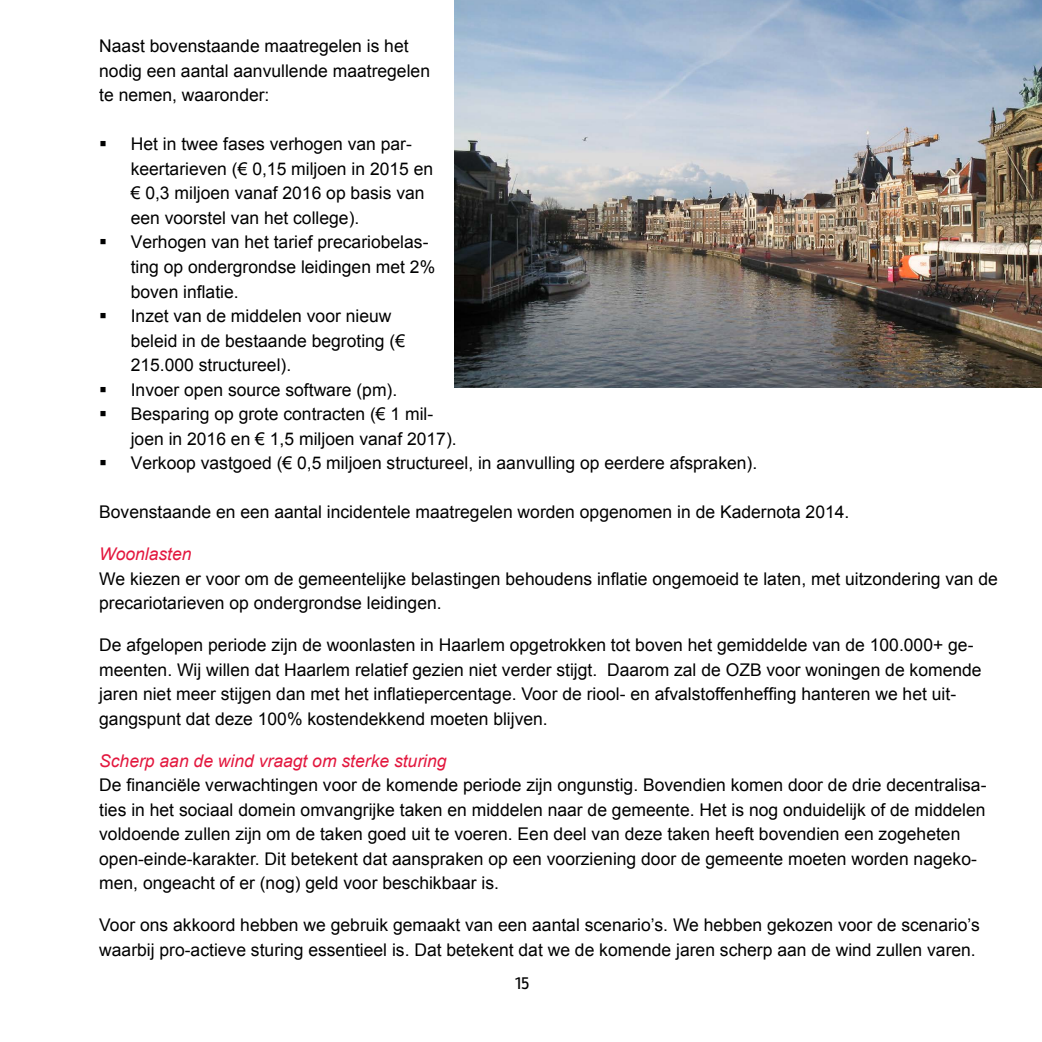
<style>
.page{position:relative;width:1042px;height:1042px;background:#fff}
.page>*{position:absolute;margin:0;border:0;box-sizing:border-box;transform-origin:0 0}
.No_Spacing{font:17.5px/24.5px "Arial";color:#000}
.t1{font:17.5px/24.5px "Arial";color:#000101}
.BOLD_BROOD{font:17.5px/24.5px "Arial";color:#000}
.t2{font:17.5px "Rambla";color:#000}
.s1{font-style:italic;color:#e3173e}
</style>
<div class="page">
<img style="left:455px;top:0;width:587px;height:387px">
<p class="BOLD_BROOD" style="left:99px;top:34px;width:332px">Naast bovenstaande maatregelen is het nodig een aantal aanvullende maatregelen te nemen, waaronder:</p>
<p class="t1" style="left:131px;top:132px;width:304px">Het in twee fases verhogen van par&shy;keertarieven (€ 0,15 miljoen in 2015 en € 0,3 miljoen vanaf 2016 op basis van een voorstel van het college).</p>
<p class="t1" style="left:131px;top:230px;width:306px">Verhogen van het tarief precariobelas&shy;ting op ondergrondse leidingen met 2% boven inflatie.</p>
<p class="t1" style="left:131px;top:304px;width:276px">Inzet van de middelen voor nieuw beleid in de bestaande begroting (€<br>215.000 structureel).</p>
<p class="t1" style="left:131px;top:377px;width:268px">Invoer open source software (pm).</p>
<p class="t1" style="left:131px;top:402px;width:327px">Besparing op grote contracten (€ 1 mil&shy;joen in 2016 en € 1,5 miljoen vanaf 2017).</p>
<p class="t1" style="left:131px;top:451px;width:628px">Verkoop vastgoed (€ 0,5 miljoen structureel, in aanvulling op eerdere afspraken).</p>
<p class="No_Spacing" style="left:99px;top:500px;width:752px">Bovenstaande en een aantal incidentele maatregelen worden opgenomen in de Kadernota 2014.</p>
<p class="No_Spacing" style="left:99px;top:542px;width:900px"><span class="s1">Woonlasten<br></span>We kiezen er voor om de gemeentelijke belastingen behoudens inflatie ongemoeid te laten, met uitzondering van de precariotarieven op ondergrondse leidingen.</p>
<p class="No_Spacing" style="left:99px;top:633px;width:884px">De afgelopen periode zijn de woonlasten in Haarlem opgetrokken tot boven het gemiddelde van de 100.000+ ge&shy;meenten. Wij willen dat Haarlem relatief gezien niet verder stijgt. Daarom zal de OZB voor woningen de komende jaren niet meer stijgen dan met het inflatiepercentage. Voor de riool- en afvalstoffenheffing hanteren we het uit&shy;gangspunt dat deze 100% kostendekkend moeten blijven.</p>
<p class="No_Spacing" style="left:99px;top:748px;width:889px"><span class="s1">Scherp aan de wind vraagt om sterke sturing<br></span>De financiële verwachtingen voor de komende periode zijn ongunstig. Bovendien komen door de drie decentralisa&shy;ties in het sociaal domein omvangrijke taken en middelen naar de gemeente. Het is nog onduidelijk of de middelen voldoende zullen zijn om de taken goed uit te voeren. Een deel van deze taken heeft bovendien een zogeheten open-einde-karakter. Dit betekent dat aanspraken op een voorziening door de gemeente moeten worden nageko&shy;men, ongeacht of er (nog) geld voor beschikbaar is.</p>
<p class="No_Spacing" style="left:99px;top:913px;width:882px">Voor ons akkoord hebben we gebruik gemaakt van een aantal scenario’s. We hebben gekozen voor de scenario’s waarbij pro-actieve sturing essentieel is. Dat betekent dat we de komende jaren scherp aan de wind zullen varen.</p>
<p class="t2" style="left:515px;top:972px;width:16px">15</p>
</div>
